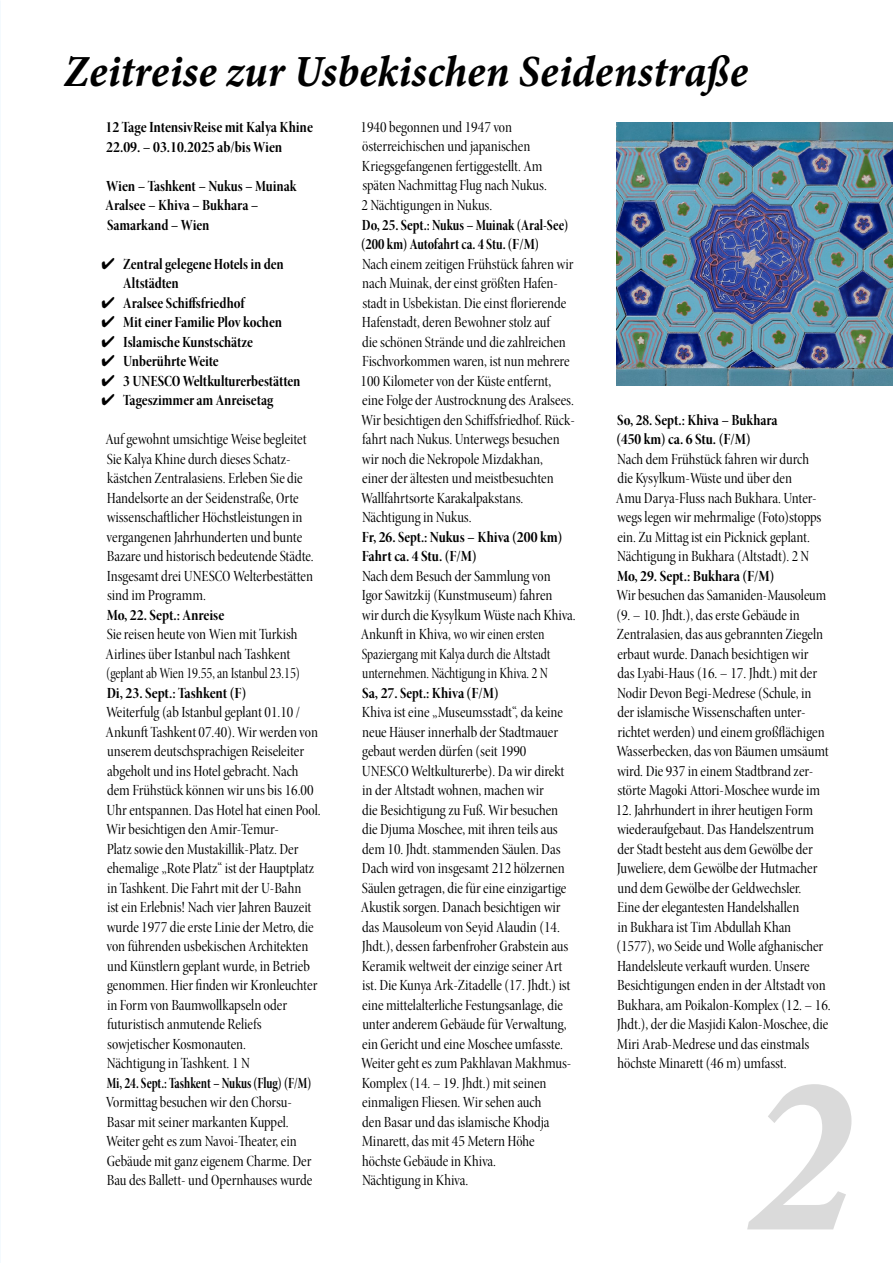
<style>
.page{position:relative;width:893px;height:1263px;background:#fff}
.page>*{position:absolute;margin:0;border:0;box-sizing:border-box;transform-origin:0 0}
.t1{font:228.75px "Minion Pro Bold Cn It Capt";color:#dadada}
.t2{font:45px "Minion Pro Bold Cn It Capt";color:#000}
.t3{font:15.75px/19.5px "Minion Pro Cn Disp";color:#000}
.t4{font:15.75px/19.5px "Minion Pro Bold Cn Disp";letter-spacing:-.005em;color:#000}
.t5{font:15.75px/19.5px "Minion Pro Bold Cn Disp";letter-spacing:-.005em;color:#000;scale:.95 1}
.t6{font:15.75px "Minion Pro Bold Cn Disp";letter-spacing:-.005em;color:#000;scale:.85 1}
.t7{font:15.75px/19.5px "Zapf Dingbats ITC";color:#000;text-align:justify}
</style>
<div class="page">
<img style="left:0;top:0;width:1px;height:1263px">
<img style="left:617px;top:122px;width:276px;height:264px">
<h2 class="t2" style="left:64px;top:40px;width:686px">Zeitreise zur Usbekischen Seidenstraße</h2>
<p class="t4" style="left:106px;top:117px;width:209px">12 Tage IntensivReise mit Kalya Khine<br>22.09. – 03.10.2025 ab/bis Wien</p>
<p class="t4" style="left:106px;top:176px;width:192px">Wien – Tashkent – Nukus – Muinak<br>Aralsee – Khiva – Bukhara –<br>Samarkand – Wien</p>
<p class="t4" style="left:123px;top:254px;width:179px">Zentral gelegene Hotels in den<br>Altstädten<br>Aralsee Schiffsfriedhof<br>Mit einer Familie Plov kochen<br>Islamische Kunstschätze<br>Unberührte Weite<br>3 UNESCO Weltkulturerbestätten<br>Tageszimmer am Anreisetag</p>
<p class="t3" style="left:106px;top:430px;width:210px">Auf gewohnt umsichtige Weise begleitet Sie Kalya Khine durch dieses Schatz&shy;kästchen Zentralasiens. Erleben Sie die Handelsorte an der Seidenstraße, Orte wissenschaftlicher Höchstleistungen in vergangenen Jahrhunderten und bunte Bazare und historisch bedeutende Städte.<br>Insgesamt drei UNESCO Welterbestätten sind im Programm.</p>
<p class="t4" style="left:107px;top:605px;width:119px">Mo, 22. Sept.: Anreise</p>
<p class="t3" style="left:106px;top:625px;width:196px">Sie reisen heute von Wien mit Turkish<br>Airlines über Istanbul nach Tashkent (geplant ab Wien 19.55, an Istanbul 23.15)</p>
<p class="t4" style="left:107px;top:683px;width:141px">Di, 23. Sept.: Tashkent (F)</p>
<p class="t3" style="left:106px;top:703px;width:217px">Weiterfulg (ab Istanbul geplant 01.10 / Ankunft Tashkent 07.40). Wir werden von unserem deutschsprachigen Reiseleiter abgeholt und ins Hotel gebracht. Nach dem Frühstück können wir uns bis 16.00<br>Uhr entspannen. Das Hotel hat einen Pool.<br>Wir besichtigen den Amir-Temur-<br>Platz sowie den Mustakillik-Platz. Der ehemalige „Rote Platz“ ist der Hauptplatz in Tashkent. Die Fahrt mit der U-Bahn<br>ist ein Erlebnis! Nach vier Jahren Bauzeit wurde 1977 die erste Linie der Metro, die von führenden usbekischen Architekten und Künstlern geplant wurde, in Betrieb genommen. Hier finden wir Kronleuchter in Form von Baumwollkapseln oder futuristisch anmutende Reliefs sowjetischer Kosmonauten.<br>Nächtigung in Tashkent. 1 N</p>
<p class="t6" style="left:107px;top:1072px;width:242px">Mi, 24. Sept.: Tashkent – Nukus (Flug) (F/M)</p>
<p class="t3" style="left:106px;top:1093px;width:208px">Vormittag besuchen wir den Chorsu-Basar mit seiner markanten Kuppel.<br>Weiter geht es zum Navoi-Theater, ein Gebäude mit ganz eigenem Charme. Der Bau des Ballett- und Opernhauses wurde</p>
<p class="t3" style="left:361px;top:118px;width:188px">1940 begonnen und 1947 von österreichischen und japanischen<br>Kriegsgefangenen fertiggestellt. Am späten Nachmittag Flug nach Nukus.<br>2 Nächtigungen in Nukus.</p>
<p class="t5" style="left:361px;top:215px;width:220px">Do, 25. Sept.: Nukus – Muinak (Aral-See) (200 km) Autofahrt ca. 4 Stu. (F/M)</p>
<p class="t3" style="left:361px;top:254px;width:216px">Nach einem zeitigen Frühstück fahren wir nach Muinak, der einst größten Hafen&shy;stadt in Usbekistan. Die einst florierende Hafenstadt, deren Bewohner stolz auf<br>die schönen Strände und die zahlreichen Fischvorkommen waren, ist nun mehrere 100 Kilometer von der Küste entfernt, eine Folge der Austrocknung des Aralsees.<br>Wir besichtigen den Schiffsfriedhof. Rück&shy;fahrt nach Nukus. Unterwegs besuchen wir noch die Nekropole Mizdakhan,<br>einer der ältesten und meistbesuchten Wallfahrtsorte Karakalpakstans.<br>Nächtigung in Nukus.</p>
<p class="t4" style="left:362px;top:527px;width:202px">Fr, 26. Sept.: Nukus – Khiva (200 km)<br>Fahrt ca. 4 Stu. (F/M)</p>
<p class="t3" style="left:361px;top:566px;width:217px">Nach dem Besuch der Sammlung von<br>Igor Sawitzkij (Kunstmuseum) fahren<br>wir durch die Kysylkum Wüste nach Khiva.<br>Ankunft in Khiva, wo wir einen ersten Spaziergang mit Kalya durch die Altstadt unternehmen. Nächtigung in Khiva. 2 N</p>
<p class="t4" style="left:362px;top:683px;width:138px">Sa, 27. Sept.: Khiva (F/M)</p>
<p class="t3" style="left:361px;top:703px;width:212px">Khiva ist eine „Museumsstadt“, da keine neue Häuser innerhalb der Stadtmauer gebaut werden dürfen (seit 1990<br>UNESCO Weltkulturerbe). Da wir direkt in der Altstadt wohnen, machen wir<br>die Besichtigung zu Fuß. Wir besuchen die Djuma Moschee, mit ihren teils aus dem 10. Jhdt. stammenden Säulen. Das Dach wird von insgesamt 212 hölzernen Säulen getragen, die für eine einzigartige Akustik sorgen. Danach besichtigen wir das Mausoleum von Seyid Alaudin (14.<br>Jhdt.), dessen farbenfroher Grabstein aus Keramik weltweit der einzige seiner Art ist. Die Kunya Ark-Zitadelle (17. Jhdt.) ist eine mittelalterliche Festungsanlage, die unter anderem Gebäude für Verwaltung, ein Gericht und eine Moschee umfasste.<br>Weiter geht es zum Pakhlavan Makhmus-Komplex (14. – 19. Jhdt.) mit seinen einmaligen Fliesen. Wir sehen auch<br>den Basar und das islamische Khodja Minarett, das mit 45 Metern Höhe höchste Gebäude in Khiva.<br>Nächtigung in Khiva.</p>
<p class="t7" style="left:101px;top:292px;width:15px">✔ ✔ ✔ ✔ ✔ ✔</p>
<p class="t4" style="left:616px;top:410px;width:163px">So, 28. Sept.: Khiva – Bukhara (450 km) ca. 6 Stu. (F/M)</p>
<p class="t3" style="left:616px;top:449px;width:207px">Nach dem Frühstück fahren wir durch die Kysylkum-Wüste und über den<br>Amu Darya-Fluss nach Bukhara. Unter&shy;wegs legen wir mehrmalige (Foto)stopps ein. Zu Mittag ist ein Picknick geplant.<br>Nächtigung in Bukhara (Altstadt). 2 N</p>
<p class="t4" style="left:617px;top:566px;width:159px">Mo, 29. Sept.: Bukhara (F/M)</p>
<p class="t3" style="left:616px;top:586px;width:214px">Wir besuchen das Samaniden-Mausoleum (9. – 10. Jhdt.), das erste Gebäude in Zentralasien, das aus gebrannten Ziegeln erbaut wurde. Danach besichtigen wir<br>das Lyabi-Haus (16. – 17. Jhdt.) mit der Nodir Devon Begi-Medrese (Schule, in der islamische Wissenschaften unter&shy;richtet werden) und einem großflächigen Wasserbecken, das von Bäumen umsäumt wird. Die 937 in einem Stadtbrand zer&shy;störte Magoki Attori-Moschee wurde im</p>
<p class="t3" style="left:616px;top:800px;width:217px">12. Jahrhundert in ihrer heutigen Form wiederaufgebaut. Das Handelszentrum der Stadt besteht aus dem Gewölbe der Juweliere, dem Gewölbe der Hutmacher und dem Gewölbe der Geldwechsler.<br>Eine der elegantesten Handelshallen<br>in Bukhara ist Tim Abdullah Khan (1577), wo Seide und Wolle afghanischer Handelsleute verkauft wurden. Unsere Besichtigungen enden in der Altstadt von Bukhara, am Poikalon-Komplex (12. – 16.<br>Jhdt.), der die Masjidi Kalon-Moschee, die Miri Arab-Medrese und das einstmals höchste Minarett (46 m) umfasst.</p>
<h1 class="t1" style="left:747px;top:994px;width:109px">2</h1>
</div>
